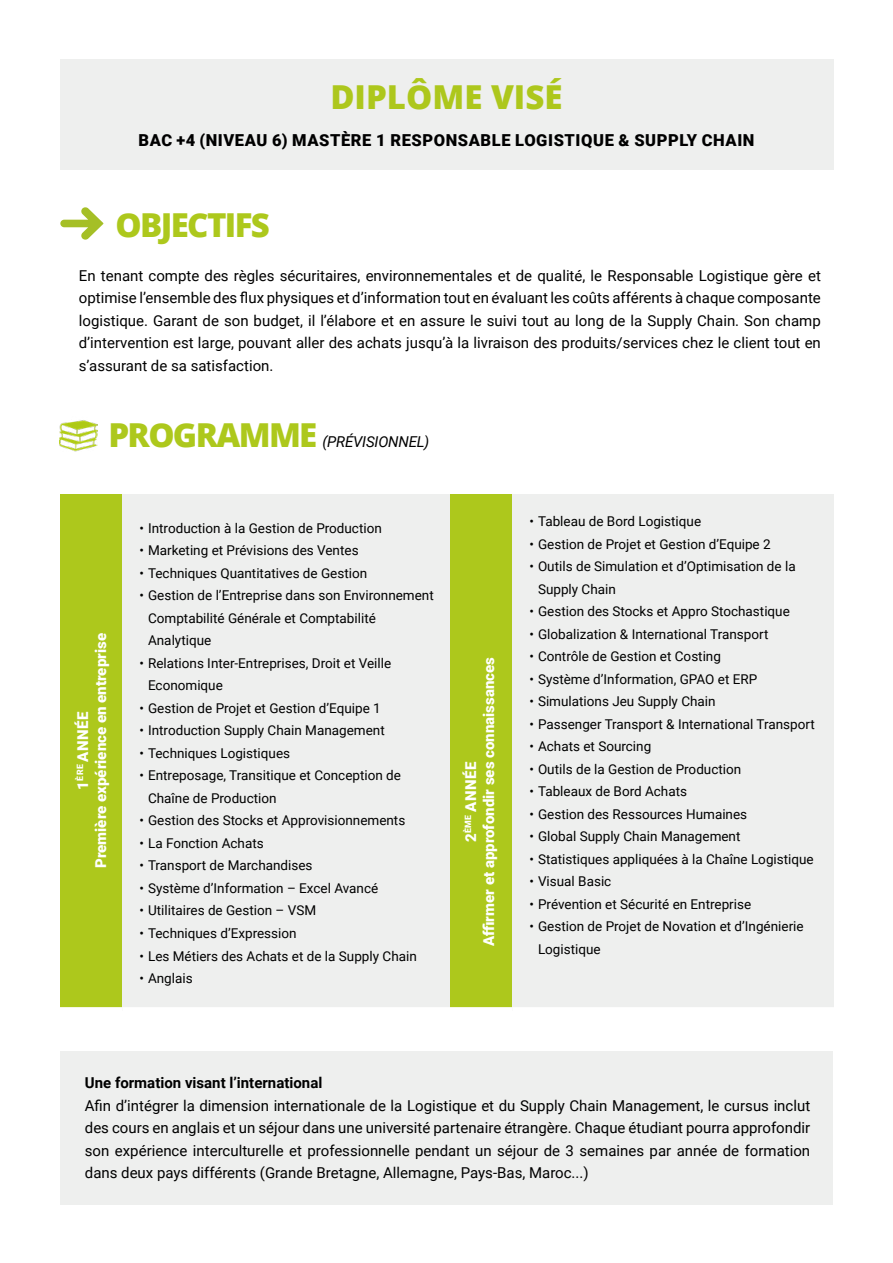
<style>
.page{position:relative;width:893px;height:1263px;background:#fff}
.page>*{position:absolute;margin:0;border:0;box-sizing:border-box;transform-origin:0 0}
.t1{font:800 33px "Open Sans";color:#adc71c}
.t2{font:800 33px "Open Sans";letter-spacing:-.05em;color:#adc81c}
.t3{font:900 16.5px "Roboto";letter-spacing:.035em;color:#000}
.t4{font:15px/22.5px "Roboto";color:#000;text-align:justify}
.t5{font:900 15px/18px "Roboto";color:#fff;text-align:center}
.t6{font:700 15px "Roboto";color:#000}
.t7{font:italic 15px "Roboto";letter-spacing:-.015em;color:#000}
.t8{font:13.5px/22.5px "Roboto";color:#000}
.s1{font-family:"Open Sans";font-weight:800;font-style:normal;font-size:33px;color:#adc81c}
</style>
<div class="page">
<div style="left:60px;top:60px;width:773px;height:110px;background:#eeefee"></div>
<div style="left:60px;top:495px;width:63px;height:516px;background:#adc81c"></div>
<div style="left:123px;top:495px;width:334px;height:516px;background:#eeefee"></div>
<div style="left:60px;top:1007px;width:63px;height:8px;background:#fff"></div>
<div style="left:123px;top:1007px;width:334px;height:8px;background:#fff"></div>
<div style="left:450px;top:495px;width:62px;height:516px;background:#adc81c"></div>
<div style="left:512px;top:495px;width:322px;height:516px;background:#eeefee"></div>
<div style="left:450px;top:1007px;width:62px;height:8px;background:#fff"></div>
<div style="left:512px;top:1007px;width:322px;height:8px;background:#fff"></div>
<div style="left:60px;top:1051px;width:773px;height:154px;background:#eeefee"></div>
<svg style="left:60px;top:207px;width:43px;height:33px"></svg>
<img style="left:60px;top:420px;width:38px;height:32px">
<h1 class="t1" style="left:330px;top:72px;width:234px">DIPLÔME VISÉ</h1>
<p class="t3" style="left:138px;top:128px;width:617px">BAC +4 (NIVEAU 6) MASTÈRE 1 RESPONSABLE LOGISTIQUE &amp; SUPPLY CHAIN</p>
<h1 class="t2" style="left:116px;top:200px;width:156px">OBJECTIFS</h1>
<p class="t4" style="left:79px;top:264px;width:743px">En tenant compte des règles sécuritaires, environnementales et de qualité, le Responsable Logistique gère et optimise l’ensemble des flux physiques et d’information tout en évaluant les coûts afférents à chaque composante logistique. Garant de son budget, il l’élabore et en assure le suivi tout au long de la Supply Chain. Son champ d’intervention est large, pouvant aller des achats jusqu’à la livraison des produits/services chez le client tout en s’assurant de sa satisfaction.</p>
<p class="t7" style="left:108px;top:431px;width:322px"><span class="s1">PROGRAMME</span> (PRÉVISIONNEL)</p>
<p class="t5" style="left:73px;top:868px;width:236px;rotate:-90deg">1<sup>ÈRE</sup> ANNÉE<br>Première expérience en entreprise</p>
<p class="t8" style="left:140px;top:516px;width:244px">• Introduction à la Gestion de Production</p>
<p class="t8" style="left:140px;top:539px;width:221px">• Marketing et Prévisions des Ventes</p>
<p class="t8" style="left:140px;top:561px;width:229px">• Techniques Quantitatives de Gestion</p>
<p class="t8" style="left:148px;top:584px;width:287px;text-indent:-9px">• Gestion de l’Entreprise dans son Environnement<br>Comptabilité Générale et Comptabilité<br>Analytique</p>
<p class="t8" style="left:148px;top:651px;width:245px;text-indent:-9px">• Relations Inter-Entreprises, Droit et Veille<br>Economique</p>
<p class="t8" style="left:140px;top:696px;width:243px">• Gestion de Projet et Gestion d’Equipe 1</p>
<p class="t8" style="left:140px;top:719px;width:247px">• Introduction Supply Chain Management</p>
<p class="t8" style="left:140px;top:741px;width:152px">• Techniques Logistiques</p>
<p class="t8" style="left:148px;top:764px;width:254px;text-indent:-9px">• Entreposage, Transitique et Conception de<br>Chaîne de Production</p>
<p class="t8" style="left:140px;top:809px;width:267px">• Gestion des Stocks et Approvisionnements</p>
<p class="t8" style="left:140px;top:831px;width:126px">• La Fonction Achats</p>
<p class="t8" style="left:140px;top:854px;width:175px">• Transport de Marchandises</p>
<p class="t8" style="left:140px;top:876px;width:240px">• Système d’Information – Excel Avancé</p>
<p class="t8" style="left:140px;top:899px;width:178px">• Utilitaires de Gestion – VSM</p>
<p class="t8" style="left:140px;top:921px;width:159px">• Techniques d’Expression</p>
<p class="t8" style="left:140px;top:944px;width:279px">• Les Métiers des Achats et de la Supply Chain</p>
<p class="t8" style="left:140px;top:966px;width:55px">• Anglais</p>
<p class="t5" style="left:461px;top:946px;width:290px;rotate:-90deg">2<sup>ÈME</sup> ANNÉE<br>Affirmer et approfondir ses connaissances</p>
<p class="t8" style="left:529px;top:510px;width:173px">• Tableau de Bord Logistique</p>
<p class="t8" style="left:529px;top:532px;width:243px">• Gestion de Projet et Gestion d’Equipe 2</p>
<p class="t8" style="left:538px;top:555px;width:259px;text-indent:-9px">• Outils de Simulation et d’Optimisation de la<br>Supply Chain</p>
<p class="t8" style="left:529px;top:600px;width:262px">• Gestion des Stocks et Appro Stochastique</p>
<p class="t8" style="left:529px;top:622px;width:240px">• Globalization &amp; International Transport</p>
<p class="t8" style="left:529px;top:645px;width:193px">• Contrôle de Gestion et Costing</p>
<p class="t8" style="left:529px;top:667px;width:229px">• Système d’Information, GPAO et ERP</p>
<p class="t8" style="left:529px;top:690px;width:188px">• Simulations Jeu Supply Chain</p>
<p class="t8" style="left:529px;top:712px;width:287px">• Passenger Transport &amp; International Transport</p>
<p class="t8" style="left:529px;top:735px;width:123px">• Achats et Sourcing</p>
<p class="t8" style="left:529px;top:757px;width:213px">• Outils de la Gestion de Production</p>
<p class="t8" style="left:529px;top:780px;width:159px">• Tableaux de Bord Achats</p>
<p class="t8" style="left:529px;top:802px;width:219px">• Gestion des Ressources Humaines</p>
<p class="t8" style="left:529px;top:825px;width:212px">• Global Supply Chain Management</p>
<p class="t8" style="left:529px;top:847px;width:286px">• Statistiques appliquées à la Chaîne Logistique</p>
<p class="t8" style="left:529px;top:870px;width:83px">• Visual Basic</p>
<p class="t8" style="left:529px;top:892px;width:223px">• Prévention et Sécurité en Entreprise</p>
<p class="t8" style="left:538px;top:915px;width:267px;text-indent:-9px">• Gestion de Projet de Novation et d’Ingénierie<br>Logistique</p>
<p class="t6" style="left:85px;top:1072px;width:239px">Une formation visant l’international</p>
<p class="t4" style="left:85px;top:1094px;width:727px">Afin d’intégrer la dimension internationale de la Logistique et du Supply Chain Management, le cursus inclut des cours en anglais et un séjour dans une université partenaire étrangère. Chaque étudiant pourra approfondir son expérience interculturelle et professionnelle pendant un séjour de 3 semaines par année de formation dans deux pays différents (Grande Bretagne, Allemagne, Pays-Bas, Maroc...)</p>
</div>
